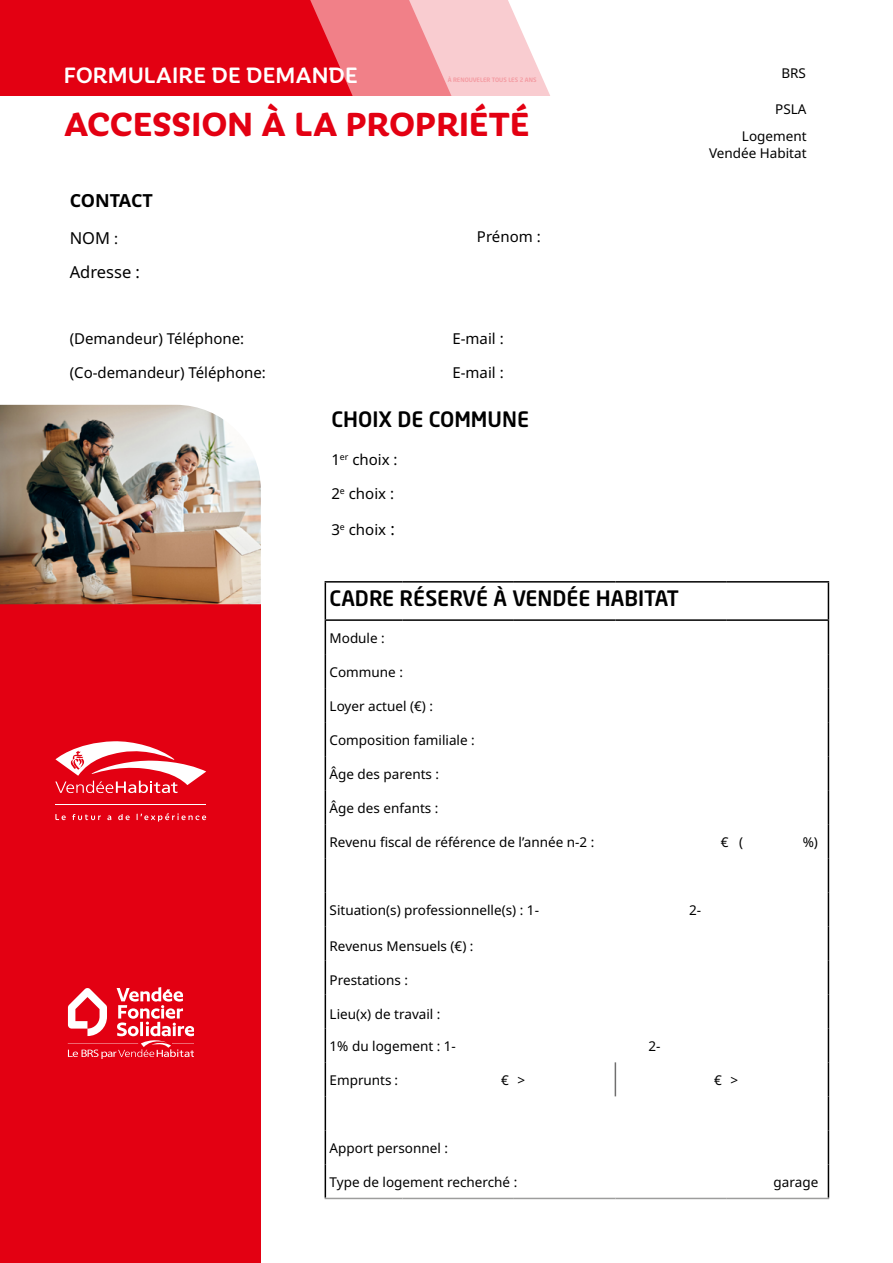
<style>
.page{position:relative;width:893px;height:1263px;background:#fff}
.page>*{position:absolute;margin:0;border:0;box-sizing:border-box;transform-origin:0 0}
.t1{font:700 36px "Iskra";color:#e30012}
.t2{font:500 24px "Iskra";color:#fff}
.t3{font:500 21px "Neo Sans W1 G";color:#000}
.t4{font:700 18px "Noto Sans";letter-spacing:-.01em;color:#000}
.t5{font:16.5px "Noto Sans";color:#000}
.t6{font:15px "Noto Sans";color:#000}
.t7{font:13.5px/16.2px "Noto Sans";color:#000;text-align:right}
.t8{font:500 6px "Neo Sans W1 G";color:#f499a0}
.s1{font-size:15px}
.s2{font-size:16.5px}
</style>
<div class="page">
<hr style="left:325px;top:581px;width:77px;height:2px;background:#000">
<hr style="left:325px;top:583px;width:1px;height:36px;background:#000">
<hr style="left:402px;top:581px;width:111px;height:2px;background:#000">
<hr style="left:513px;top:581px;width:102px;height:2px;background:#000">
<hr style="left:615px;top:581px;width:111px;height:2px;background:#000">
<hr style="left:726px;top:581px;width:103px;height:2px;background:#000">
<hr style="left:828px;top:583px;width:1px;height:36px;background:#000">
<hr style="left:325px;top:619px;width:77px;height:2px;background:#000">
<hr style="left:325px;top:621px;width:1px;height:33px;background:#000">
<hr style="left:402px;top:619px;width:111px;height:2px;background:#000">
<hr style="left:513px;top:619px;width:102px;height:2px;background:#000">
<hr style="left:615px;top:619px;width:111px;height:2px;background:#000">
<hr style="left:726px;top:619px;width:103px;height:2px;background:#000">
<hr style="left:828px;top:621px;width:1px;height:33px;background:#000">
<hr style="left:325px;top:654px;width:1px;height:34px;background:#000">
<hr style="left:828px;top:654px;width:1px;height:34px;background:#000">
<hr style="left:325px;top:688px;width:1px;height:34px;background:#000">
<hr style="left:828px;top:688px;width:1px;height:34px;background:#000">
<hr style="left:325px;top:722px;width:1px;height:34px;background:#000">
<hr style="left:828px;top:722px;width:1px;height:34px;background:#000">
<hr style="left:325px;top:756px;width:1px;height:34px;background:#000">
<hr style="left:828px;top:756px;width:1px;height:34px;background:#000">
<hr style="left:325px;top:790px;width:1px;height:34px;background:#000">
<hr style="left:828px;top:790px;width:1px;height:34px;background:#000">
<hr style="left:325px;top:824px;width:1px;height:34px;background:#000">
<hr style="left:828px;top:824px;width:1px;height:34px;background:#000">
<hr style="left:325px;top:858px;width:1px;height:34px;background:#000">
<hr style="left:828px;top:858px;width:1px;height:34px;background:#000">
<hr style="left:325px;top:892px;width:1px;height:34px;background:#000">
<hr style="left:828px;top:892px;width:1px;height:34px;background:#000">
<hr style="left:325px;top:926px;width:1px;height:34px;background:#000">
<hr style="left:828px;top:926px;width:1px;height:34px;background:#000">
<hr style="left:325px;top:960px;width:1px;height:34px;background:#000">
<hr style="left:828px;top:960px;width:1px;height:34px;background:#000">
<hr style="left:325px;top:994px;width:1px;height:34px;background:#000">
<hr style="left:828px;top:994px;width:1px;height:34px;background:#000">
<hr style="left:325px;top:1028px;width:1px;height:34px;background:#000">
<hr style="left:828px;top:1028px;width:1px;height:34px;background:#000">
<hr style="left:325px;top:1062px;width:1px;height:34px;background:#000">
<hr style="left:828px;top:1062px;width:1px;height:34px;background:#000">
<hr style="left:325px;top:1096px;width:1px;height:34px;background:#000">
<hr style="left:828px;top:1096px;width:1px;height:34px;background:#000">
<hr style="left:325px;top:1130px;width:1px;height:34px;background:#000">
<hr style="left:828px;top:1130px;width:1px;height:34px;background:#000">
<hr style="left:325px;top:1164px;width:1px;height:34px;background:#000">
<hr style="left:828px;top:1164px;width:1px;height:34px;background:#000">
<hr style="left:325px;top:1198px;width:77px;height:1px;background:#9d9d9c">
<hr style="left:402px;top:1198px;width:111px;height:1px;background:#9d9d9c">
<hr style="left:513px;top:1198px;width:102px;height:1px;background:#9d9d9c">
<hr style="left:615px;top:1198px;width:111px;height:1px;background:#9d9d9c">
<hr style="left:726px;top:1198px;width:103px;height:1px;background:#9d9d9c">
<hr style="left:615px;top:1062px;width:1px;height:34px;background:#706f6f">
<svg style="left:451px;top:0;width:99px;height:96px;fill:#f9ccd0"></svg>
<svg style="left:0;top:0;width:451px;height:96px;background:#e72534"></svg>
<div style="left:0;top:604px;width:261px;height:659px;background:#e30012"></div>
<img style="left:0;top:405px;width:261px;height:199px">
<svg style="left:55px;top:814px;width:11px;height:6px"></svg>
<svg style="left:118px;top:814px;width:12px;height:6px"></svg>
<svg style="left:107px;top:815px;width:4px;height:5px"></svg>
<svg style="left:72px;top:814px;width:29px;height:6px"></svg>
<svg style="left:137px;top:813px;width:69px;height:8px"></svg>
<svg style="left:55px;top:741px;width:151px;height:52px"></svg>
<hr style="left:55px;top:804px;width:151px;height:1px;background:#fff">
<svg style="left:68px;top:987px;width:126px;height:71px"></svg>
<h2 class="t2" style="left:64px;top:58px;width:296px">FORMULAIRE DE DEMANDE</h2>
<p class="t8" style="left:448px;top:76px;width:90px">À RENOUVELER TOUS LES 2 ANS</p>
<h1 class="t1" style="left:64px;top:98px;width:467px">ACCESSION À LA PROPRIÉTÉ</h1>
<h3 class="t4" style="left:70px;top:188px;width:85px">CONTACT</h3>
<p class="t5" style="left:70px;top:226px;width:50px">NOM <span class="s1">:</span></p>
<p class="t6" style="left:477px;top:226px;width:65px">Prénom :</p>
<p class="t5" style="left:70px;top:260px;width:72px">Adresse :</p>
<p class="t6" style="left:70px;top:328px;width:176px">(Demandeur) Téléphone:</p>
<p class="t6" style="left:452px;top:328px;width:53px">E-mail :</p>
<p class="t6" style="left:70px;top:362px;width:198px">(Co-demandeur) Téléphone:</p>
<p class="t6" style="left:452px;top:362px;width:53px">E-mail :</p>
<h3 class="t3" style="left:331px;top:406px;width:199px">CHOIX DE COMMUNE</h3>
<p class="t6" style="left:331px;top:449px;width:68px">1<sup>er</sup> choix :</p>
<p class="t6" style="left:331px;top:483px;width:64px">2<sup>e</sup> choix :</p>
<p class="t6" style="left:331px;top:519px;width:65px">3<sup>e</sup> choix <span class="s2">:</span></p>
<p class="t7" style="left:781px;top:66px;width:26px">BRS</p>
<p class="t7" style="left:775px;top:102px;width:33px">PSLA</p>
<p class="t7" style="left:709px;top:129px;width:99px">Logement<br>Vendée Habitat</p>
<h3 class="t3" style="left:330px;top:585px;width:351px">CADRE RÉSERVÉ À VENDÉE HABITAT</h3>
<p class="t7" style="left:330px;top:630px;width:57px">Module :</p>
<p class="t7" style="left:330px;top:664px;width:75px">Commune :</p>
<p class="t7" style="left:330px;top:698px;width:105px">Loyer actuel (€) :</p>
<p class="t7" style="left:330px;top:732px;width:147px">Composition familiale :</p>
<p class="t7" style="left:330px;top:766px;width:111px">Âge des parents :</p>
<p class="t7" style="left:330px;top:800px;width:110px">Âge des enfants :</p>
<p class="t7" style="left:330px;top:834px;width:266px">Revenu fiscal de référence de l’année n-2 :</p>
<p class="t7" style="left:721px;top:834px;width:24px">€ (</p>
<p class="t7" style="left:803px;top:834px;width:17px">%)</p>
<p class="t7" style="left:330px;top:902px;width:211px">Situation(s) professionnelle(s) : 1-</p>
<p class="t7" style="left:689px;top:902px;width:14px">2-</p>
<p class="t7" style="left:330px;top:938px;width:145px">Revenus Mensuels (€) :</p>
<p class="t7" style="left:330px;top:972px;width:80px">Prestations :</p>
<p class="t7" style="left:330px;top:1006px;width:112px">Lieu(x) de travail :</p>
<p class="t7" style="left:330px;top:1038px;width:128px">1% du logement : 1-</p>
<p class="t7" style="left:648px;top:1038px;width:14px">2-</p>
<p class="t7" style="left:330px;top:1073px;width:70px">Emprunts :</p>
<p class="t7" style="left:501px;top:1073px;width:25px">€ &gt;</p>
<p class="t7" style="left:714px;top:1073px;width:25px">€ &gt;</p>
<p class="t7" style="left:330px;top:1141px;width:120px">Apport personnel :</p>
<p class="t7" style="left:330px;top:1175px;width:189px">Type de logement recherché :</p>
<p class="t7" style="left:774px;top:1175px;width:46px">garage</p>
</div>
